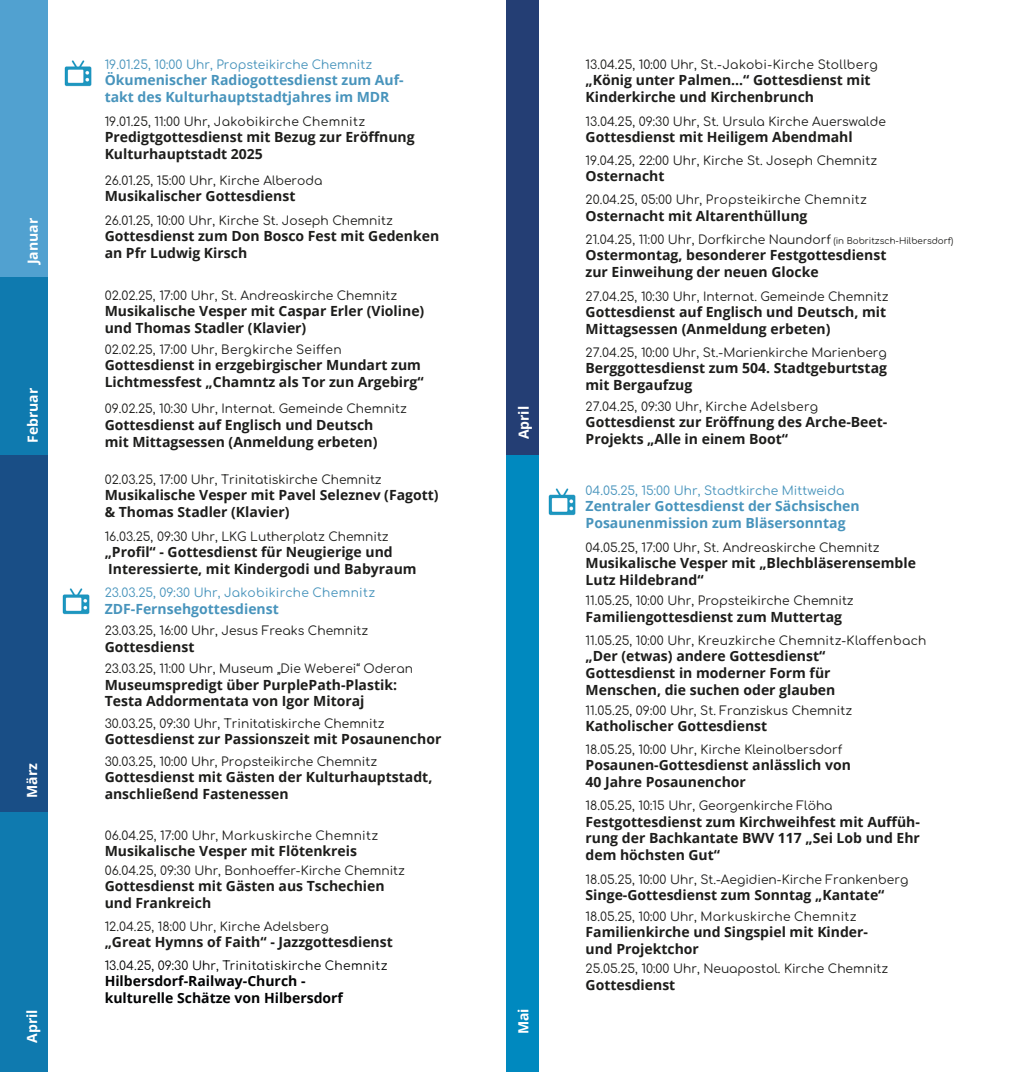
<style>
.page{position:relative;width:1012px;height:1072px;background:#fff}
.page>*{position:absolute;margin:0;border:0;box-sizing:border-box;transform-origin:0 0}
.t1{font:700 14px/16.8px "Open Sans";color:#1d1d1b}
.t2{font:700 14px/16.8px "Open Sans";color:#4894bc}
.t3{font:700 14px/16.8px "Open Sans";color:#020304}
.t4{font:700 14px "Open Sans";color:#fff}
.t5{font:12.25px "Comfortaa";color:#1d1d1b}
.t6{font:12.25px "Comfortaa";letter-spacing:.02em;color:#1d1d1b}
.t7{font:12.25px "Comfortaa";color:#4894bc}
.t8{font:12.25px "Comfortaa";letter-spacing:.02em;color:#020304}
.t9{font:12.25px "Comfortaa";letter-spacing:.02em;color:#4894bc}
.s1{font-size:8.75px}
</style>
<div class="page">
<div style="left:0;top:0;width:48px;height:278px;background:#51a1d0"></div>
<div style="left:0;top:277px;width:48px;height:179px;background:#0f7aaf"></div>
<div style="left:0;top:456px;width:47px;height:357px;background:#194e86"></div>
<div style="left:0;top:813px;width:47px;height:258px;background:#0f7aaf"></div>
<div style="left:506px;top:0;width:33px;height:456px;background:#243e74"></div>
<div style="left:506px;top:456px;width:32px;height:615px;background:#0089bf"></div>
<img style="left:64px;top:60px;width:28px;height:26px">
<img style="left:62px;top:588px;width:28px;height:27px">
<img style="left:548px;top:488px;width:28px;height:27px">
<p class="t4" style="left:23px;top:264px;width:48px;rotate:-90deg">Januar</p>
<p class="t4" style="left:23px;top:443px;width:57px;rotate:-90deg">Februar</p>
<p class="t4" style="left:22px;top:797px;width:36px;rotate:-90deg">März</p>
<p class="t4" style="left:22px;top:1042px;width:35px;rotate:-90deg">April</p>
<p class="t7" style="left:105px;top:54px;width:269px">19.01.25, 10:00 Uhr, Propsteikirche Chemnitz</p>
<p class="t2" style="left:105px;top:72px;width:301px">Ökumenischer Radiogottesdienst zum Auf&shy;takt des Kulturhauptstadtjahres im MDR</p>
<p class="t6" style="left:105px;top:111px;width:262px">19.01.25, 11:00 Uhr, Jakobikirche Chemnitz</p>
<p class="t1" style="left:105px;top:128px;width:311px">Predigtgottesdienst mit Bezug zur Eröffnung<br>Kulturhauptstadt 2025</p>
<p class="t5" style="left:105px;top:169px;width:219px">26.01.25, 15:00 Uhr, Kirche Alberoda</p>
<p class="t1" style="left:105px;top:187px;width:192px">Musikalischer Gottesdienst</p>
<p class="t5" style="left:105px;top:209px;width:290px">26.01.25, 10:00 Uhr, Kirche St. Joseph Chemnitz</p>
<p class="t1" style="left:105px;top:227px;width:336px">Gottesdienst zum Don Bosco Fest mit Gedenken an Pfr Ludwig Kirsch</p>
<p class="t5" style="left:105px;top:285px;width:294px">02.02.25, 17:00 Uhr, St. Andreaskirche Chemnitz</p>
<p class="t1" style="left:105px;top:302px;width:321px">Musikalische Vesper mit Caspar Erler (Violine) und Thomas Stadler (Klavier)</p>
<p class="t5" style="left:105px;top:338px;width:239px">02.02.25, 17:00 Uhr, Bergkirche Seiffen</p>
<p class="t1" style="left:105px;top:356px;width:321px">Gottesdienst in erzgebirgischer Mundart zum<br>Lichtmessfest „Chamntz als Tor zun Argebirg“</p>
<p class="t5" style="left:105px;top:397px;width:304px">09.02.25, 10:30 Uhr, Internat. Gemeinde Chemnitz</p>
<p class="t1" style="left:105px;top:416px;width:274px">Gottesdienst auf Englisch und Deutsch mit Mittagsessen (Anmeldung erbeten)</p>
<p class="t5" style="left:105px;top:468px;width:279px">02.03.25, 17:00 Uhr, Trinitatiskirche Chemnitz</p>
<p class="t1" style="left:105px;top:486px;width:335px">Musikalische Vesper mit Pavel Seleznev (Fagott) &amp; Thomas Stadler (Klavier)</p>
<p class="t5" style="left:105px;top:525px;width:285px">16.03.25, 09:30 Uhr, LKG Lutherplatz Chemnitz</p>
<p class="t1" style="left:105px;top:543px;width:314px">„Profil“ - Gottesdienst für Neugierige und<br>Interessierte, mit Kindergodi und Babyraum</p>
<p class="t9" style="left:105px;top:582px;width:272px">23.03.25, 09:30 Uhr, Jakobikirche Chemnitz</p>
<p class="t2" style="left:105px;top:600px;width:176px">ZDF-Fernsehgottesdienst</p>
<p class="t5" style="left:105px;top:620px;width:265px">23.03.25, 16:00 Uhr, Jesus Freaks Chemnitz</p>
<p class="t1" style="left:105px;top:638px;width:91px">Gottesdienst</p>
<p class="t5" style="left:105px;top:658px;width:310px">23.03.25, 11:00 Uhr, Museum „Die Weberei“ Oderan</p>
<p class="t1" style="left:105px;top:675px;width:294px">Museumspredigt über PurplePath-Plastik:<br>Testa Addormentata von Igor Mitoraj</p>
<p class="t5" style="left:105px;top:712px;width:281px">30.03.25, 09:30 Uhr, Trinitatiskirche Chemnitz</p>
<p class="t1" style="left:105px;top:730px;width:338px">Gottesdienst zur Passionszeit mit Posaunenchor</p>
<p class="t5" style="left:105px;top:750px;width:274px">30.03.25, 10:00 Uhr, Propsteikirche Chemnitz</p>
<p class="t1" style="left:105px;top:768px;width:329px">Gottesdienst mit Gästen der Kulturhauptstadt, anschließend Fastenessen</p>
<p class="t6" style="left:105px;top:824px;width:275px">06.04.25, 17:00 Uhr, Markuskirche Chemnitz</p>
<p class="t1" style="left:105px;top:877px;width:282px">Gottesdienst mit Gästen aus Tschechien und Frankreich</p>
<p class="t1" style="left:105px;top:842px;width:254px">Musikalische Vesper mit Flötenkreis</p>
<p class="t5" style="left:105px;top:859px;width:302px">06.04.25, 09:30 Uhr, Bonhoeffer-Kirche Chemnitz</p>
<p class="t5" style="left:105px;top:915px;width:226px">12.04.25, 18:00 Uhr, Kirche Adelsberg</p>
<p class="t1" style="left:105px;top:933px;width:290px">„Great Hymns of Faith“ - Jazzgottesdienst</p>
<p class="t8" style="left:105px;top:954px;width:284px">13.04.25, 09:30 Uhr, Trinitatiskirche Chemnitz</p>
<p class="t3" style="left:105px;top:972px;width:240px">Hilbersdorf-Railway-Church - kulturelle Schätze von Hilbersdorf</p>
<p class="t4" style="left:514px;top:439px;width:35px;rotate:-90deg">April</p>
<p class="t4" style="left:513px;top:1034px;width:27px;rotate:-90deg">Mai</p>
<p class="t5" style="left:586px;top:54px;width:294px">13.04.25, 10:00 Uhr, St.-Jakobi-Kirche Stollberg</p>
<p class="t1" style="left:586px;top:72px;width:287px">„König unter Palmen…“ Gottesdienst mit<br>Kinderkirche und Kirchenbrunch</p>
<p class="t5" style="left:586px;top:110px;width:302px">13.04.25, 09:30 Uhr, St. Ursula Kirche Auerswalde</p>
<p class="t1" style="left:586px;top:128px;width:269px">Gottesdienst mit Heiligem Abendmahl</p>
<p class="t5" style="left:586px;top:149px;width:293px">19.04.25, 22:00 Uhr, Kirche St. Joseph Chemnitz</p>
<p class="t1" style="left:586px;top:167px;width:80px">Osternacht</p>
<p class="t6" style="left:586px;top:189px;width:283px">20.04.25, 05:00 Uhr, Propsteikirche Chemnitz</p>
<p class="t1" style="left:586px;top:207px;width:223px">Osternacht mit Altarenthüllung</p>
<p class="t5" style="left:586px;top:228px;width:369px">21.04.25, 11:00 Uhr, Dorfkirche Naundorf <span class="s1">(in Bobritzsch-Hilbersdorf)</span></p>
<p class="t1" style="left:586px;top:246px;width:302px">Ostermontag, besonderer Festgottesdienst zur Einweihung der neuen Glocke</p>
<p class="t5" style="left:586px;top:285px;width:304px">27.04.25, 10:30 Uhr, Internat. Gemeinde Chemnitz</p>
<p class="t1" style="left:586px;top:303px;width:302px">Gottesdienst auf Englisch und Deutsch, mit<br>Mittagsessen (Anmeldung erbeten)</p>
<p class="t5" style="left:586px;top:341px;width:303px">27.04.25, 10:00 Uhr, St.-Marienkirche Marienberg</p>
<p class="t1" style="left:586px;top:359px;width:303px">Berggottesdienst zum 504. Stadtgeburtstag mit Bergaufzug</p>
<p class="t6" style="left:586px;top:395px;width:234px">27.04.25, 09:30 Uhr, Kirche Adelsberg</p>
<p class="t1" style="left:586px;top:413px;width:303px">Gottesdienst zur Eröffnung des Arche-Beet-<br>Projekts „Alle in einem Boot“</p>
<p class="t7" style="left:586px;top:479px;width:260px">04.05.25, 15:00 Uhr, Stadtkirche Mittweida</p>
<p class="t2" style="left:586px;top:497px;width:276px">Zentraler Gottesdienst der Sächsischen<br>Posaunenmission zum Bläsersonntag</p>
<p class="t5" style="left:586px;top:536px;width:295px">04.05.25, 17:00 Uhr, St. Andreaskirche Chemnitz</p>
<p class="t1" style="left:586px;top:554px;width:332px">Musikalische Vesper mit „Blechbläserensemble<br>Lutz Hildebrand“</p>
<p class="t5" style="left:586px;top:590px;width:270px">11.05.25, 10:00 Uhr, Propsteikirche Chemnitz</p>
<p class="t1" style="left:586px;top:608px;width:258px">Familiengottesdienst zum Muttertag</p>
<p class="t6" style="left:586px;top:629px;width:342px">11.05.25, 10:00 Uhr, Kreuzkirche Chemnitz-Klaffenbach</p>
<p class="t1" style="left:586px;top:647px;width:251px">„Der (etwas) andere Gottesdienst“<br>Gottesdienst in moderner Form für<br>Menschen, die suchen oder glauben</p>
<p class="t5" style="left:586px;top:699px;width:268px">11.05.25, 09:00 Uhr, St. Franziskus Chemnitz</p>
<p class="t1" style="left:586px;top:717px;width:183px">Katholischer Gottesdienst</p>
<p class="t5" style="left:586px;top:738px;width:258px">18.05.25, 10:00 Uhr, Kirche Kleinolbersdorf</p>
<p class="t1" style="left:586px;top:756px;width:267px">Posaunen-Gottesdienst anlässlich von<br>40 Jahre Posaunenchor</p>
<p class="t5" style="left:586px;top:795px;width:249px">18.05.25, 10:15 Uhr, Georgenkirche Flöha</p>
<p class="t1" style="left:586px;top:812px;width:336px;text-align:justify">Festgottesdienst zum Kirchweihfest mit Auffüh&shy;rung der Bachkantate BWV 117 „Sei Lob und Ehr dem höchsten Gut“</p>
<p class="t5" style="left:586px;top:868px;width:324px">18.05.25, 10:00 Uhr, St.-Aegidien-Kirche Frankenberg</p>
<p class="t1" style="left:586px;top:923px;width:284px">Familienkirche und Singspiel mit Kinder&shy;und Projektchor</p>
<p class="t1" style="left:586px;top:886px;width:300px">Singe-Gottesdienst zum Sonntag „Kantate“</p>
<p class="t6" style="left:586px;top:905px;width:273px">18.05.25, 10:00 Uhr, Markuskirche Chemnitz</p>
<p class="t5" style="left:586px;top:957px;width:304px">25.05.25, 10:00 Uhr, Neuapostol. Kirche Chemnitz</p>
<p class="t1" style="left:586px;top:975px;width:91px">Gottesdienst</p>
</div>
